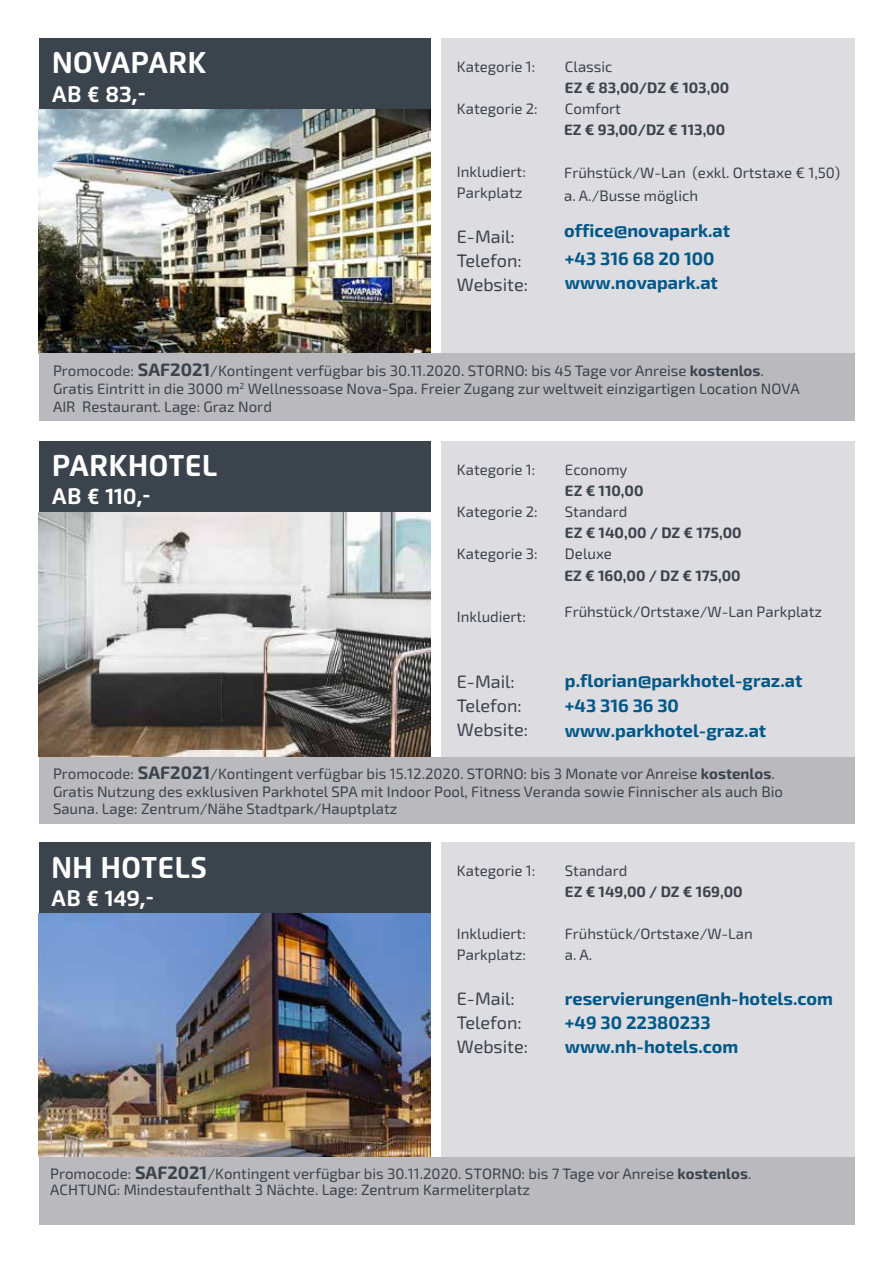
<style>
.page{position:relative;width:893px;height:1263px;background:#fff}
.page>*{position:absolute;margin:0;border:0;box-sizing:border-box;transform-origin:0 0}
.t1{font:700 30px "Flexo";color:#fff}
.t2{font:700 22.5px "Flexo";letter-spacing:.005em;color:#fff}
.t3{font:700 18px/24px "Exo 2";color:#005888}
.t4{font:18px/24px "Exo 2";color:#3b434c}
.t5{font:700 18px/24.8px "Exo 2";color:#005888}
.t6{font:15px/17.7px "Exo 2";color:#3b434c}
.t7{font:700 15px "Exo 2";color:#3b434c}
.s1{font-style:inherit}
.s2{font-weight:700;font-size:18px}
.s3{font-weight:700}
</style>
<div class="page">
<div style="left:441px;top:38px;width:414px;height:316px;background:#dddce0"></div>
<div style="left:39px;top:38px;width:391px;height:72px;background:#3b434c"></div>
<img style="left:39px;top:109px;width:391px;height:245px">
<div style="left:39px;top:354px;width:816px;height:67px;background:#bab9bd"></div>
<div style="left:441px;top:441px;width:414px;height:323px;background:#dddce0"></div>
<div style="left:39px;top:441px;width:391px;height:72px;background:#3b434c"></div>
<img style="left:39px;top:512px;width:391px;height:244px">
<div style="left:39px;top:758px;width:816px;height:66px;background:#bab9bd"></div>
<div style="left:441px;top:842px;width:414px;height:315px;background:#dddce0"></div>
<div style="left:39px;top:842px;width:391px;height:72px;background:#3b434c"></div>
<img style="left:39px;top:913px;width:391px;height:244px">
<div style="left:39px;top:1157px;width:816px;height:68px;background:#bab9bd"></div>
<h1 class="t1" style="left:52px;top:44px;width:156px">NOVAPARK</h1>
<h2 class="t2" style="left:52px;top:80px;width:96px">AB € 83,-</h2>
<p class="t6" style="left:457px;top:57px;width:80px">Kategorie 1:</p>
<p class="t6" style="left:565px;top:57px;width:49px">Classic</p>
<p class="t7" style="left:565px;top:77px;width:166px">EZ € 83,00/DZ € 103,00</p>
<p class="t6" style="left:457px;top:99px;width:82px">Kategorie 2:</p>
<p class="t6" style="left:565px;top:99px;width:58px">Comfort</p>
<p class="t6" style="left:457px;top:161px;width:70px;line-height:21px">Inkludiert:<br>Parkplatz</p>
<p class="t4" style="left:457px;top:224px;width:59px">E-Mail:</p>
<p class="t7" style="left:564px;top:119px;width:162px">EZ € 93,00/DZ € 113,00</p>
<p class="t6" style="left:564px;top:161px;width:277px;line-height:22.5px">Frühstück/W-Lan (exkl. Ortstaxe € 1,50<span class="s1">) </span>a. A./Busse möglich</p>
<p class="t3" style="left:564px;top:218px;width:167px">office@novapark.at</p>
<p class="t4" style="left:457px;top:248px;width:73px">Telefon:<br>Website:</p>
<p class="t3" style="left:565px;top:246px;width:155px">+43 316 68 20 100 www.novapark.at</p>
<p class="t6" style="left:53px;top:362px;width:748px">Promocode: <span class="s2">SAF2021</span>/Kontingent verfügbar bis 30.11.2020. <span class="s1">STORNO</span>: bis 45 Tage vor Anreise <span class="s3">kostenlos</span>.<br>Gratis Eintritt in die 3000 m<sup>2</sup> Wellnessoase Nova-Spa. Freier Zugang zur weltweit einzigartigen Location NOVA<br>AIR <span class="s1">Restaurant</span>. Lage: Graz Nord</p>
<h1 class="t1" style="left:52px;top:447px;width:167px">PARKHOTEL</h1>
<h2 class="t2" style="left:52px;top:483px;width:101px">AB € 110,-</h2>
<p class="t6" style="left:457px;top:460px;width:80px">Kategorie 1:</p>
<p class="t6" style="left:565px;top:460px;width:64px">Economy</p>
<p class="t7" style="left:565px;top:480px;width:80px">EZ € 110,00</p>
<p class="t6" style="left:457px;top:502px;width:82px">Kategorie 2:</p>
<p class="t6" style="left:565px;top:502px;width:64px">Standard</p>
<p class="t7" style="left:565px;top:522px;width:178px">EZ € 140,00 / DZ € 175,00</p>
<p class="t6" style="left:457px;top:544px;width:82px">Kategorie 3:</p>
<p class="t6" style="left:565px;top:544px;width:48px">Deluxe</p>
<p class="t6" style="left:457px;top:607px;width:70px">Inkludiert:</p>
<p class="t4" style="left:457px;top:669px;width:73px">E-Mail:<br>Telefon:<br>Website:</p>
<p class="t7" style="left:565px;top:566px;width:178px">EZ € 160,00 / DZ € 175,00</p>
<p class="t6" style="left:565px;top:603px;width:259px">Frühstück/Ortstaxe/W-Lan Parkplatz</p>
<p class="t5" style="left:565px;top:668px;width:239px">p.florian@parkhotel-graz.at +43 <span class="s1">316</span> 36 30 www.parkhotel-graz.at</p>
<p class="t6" style="left:53px;top:764px;width:731px">Promocode: <span class="s2">SAF2021</span>/Kontingent verfügbar bis 15.12.2020. <span class="s1">STORNO</span>: bis 3 Monate vor Anreise <span class="s3">kostenlos</span>.<br>Gratis Nutzung des exklusiven Parkhotel SPA mit Indoor Pool, Fitness Veranda sowie Finnischer als auch Bio<br>Sauna. Lage: Zentrum/Nähe Stadtpark/Hauptplatz</p>
<h1 class="t1" style="left:51px;top:849px;width:158px">NH HOTELS</h1>
<h2 class="t2" style="left:51px;top:885px;width:105px">AB € 149,-</h2>
<p class="t6" style="left:457px;top:861px;width:80px">Kategorie 1:</p>
<p class="t6" style="left:565px;top:861px;width:64px">Standard</p>
<p class="t7" style="left:565px;top:881px;width:179px">EZ € 149,00 / DZ € 169,00</p>
<p class="t6" style="left:457px;top:924px;width:70px">Inkludiert:</p>
<p class="t6" style="left:565px;top:924px;width:189px">Frühstück/Ortstaxe/W-Lan</p>
<p class="t6" style="left:457px;top:945px;width:70px">Parkplatz:</p>
<p class="t6" style="left:565px;top:945px;width:29px">a. A.</p>
<p class="t4" style="left:457px;top:986px;width:59px">E-Mail:</p>
<p class="t3" style="left:565px;top:986px;width:269px">reservierungen@nh-hotels.com</p>
<p class="t4" style="left:457px;top:1010px;width:66px">Telefon:</p>
<p class="t3" style="left:565px;top:1010px;width:147px">+49 30 22380233</p>
<p class="t4" style="left:457px;top:1034px;width:73px">Website:</p>
<p class="t3" style="left:565px;top:1034px;width:175px">www.nh-hotels.com</p>
<p class="t6" style="left:50px;top:1165px;width:703px;line-height:16.2px">Promocode: <span class="s2">SAF2021</span>/Kontingent verfügbar bis 30.11.2020. <span class="s1">STORNO</span>: bis 7 Tage vor Anreise <span class="s3">kostenlos</span>.<br>ACHTUNG: Mindestaufenthalt 3 Nächte. Lage: Zentrum Karmeliterplatz</p>
</div>
